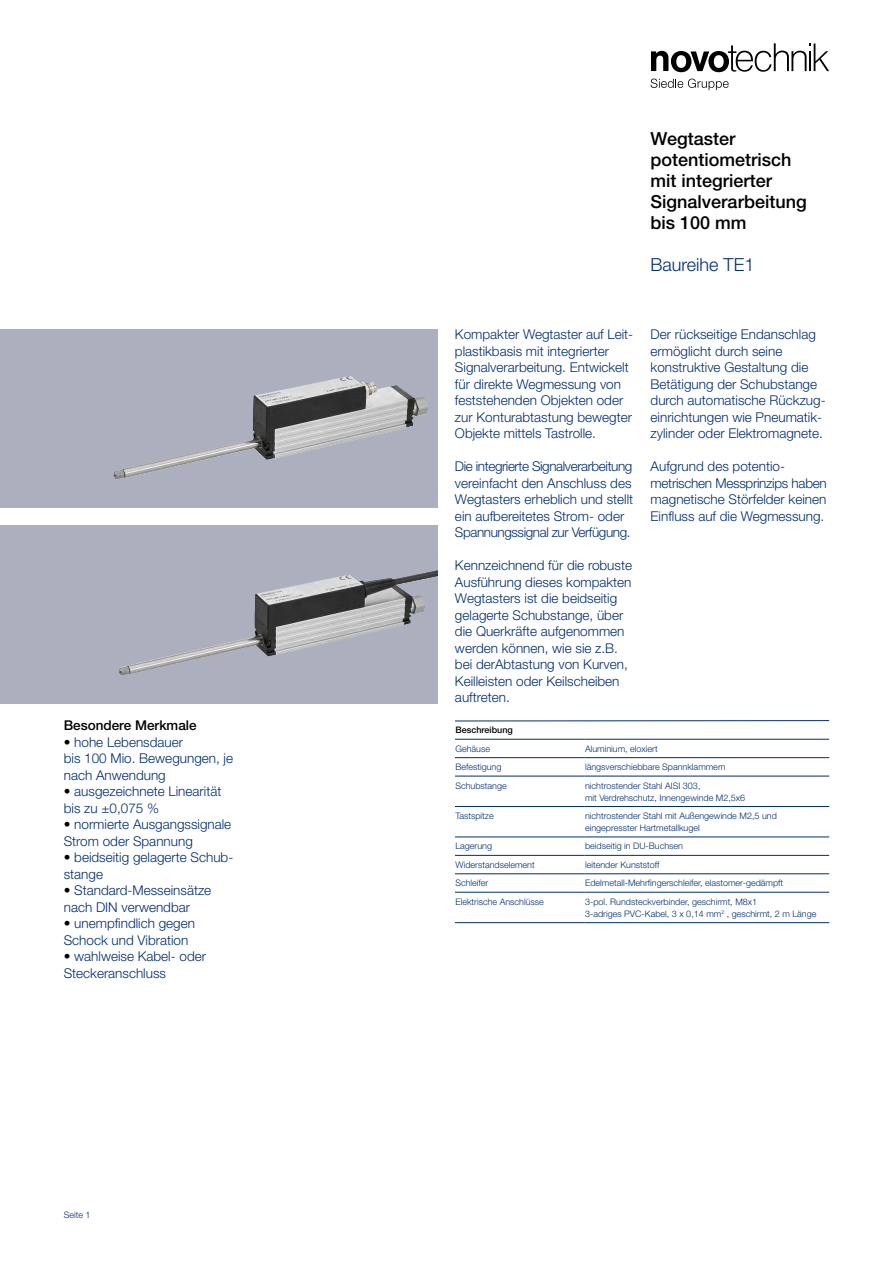
<style>
.page{position:relative;width:893px;height:1263px;background:#fff}
.page>*{position:absolute;margin:0;border:0;box-sizing:border-box;transform-origin:0 0}
.t1{font:500 18px/21px "Helvetica Neue LT Std";color:#000}
.t2{font:300 18px "Helvetica Neue LT Std";color:#002d73}
.t3{font:300 13.5px/16.5px "Helvetica Neue LT Std";color:#002d73}
.t4{font:500 13.5px "Helvetica Neue LT Std";color:#000}
.t5{font:300 9px/12px "Helvetica Neue LT Std";color:#002d73}
.t6{font:500 9px "Helvetica Neue LT Std";color:#000}
.s1{color:#000}
</style>
<div class="page">
<svg style="left:651px;top:43px;width:178px;height:29px"></svg>
<svg style="left:651px;top:79px;width:78px;height:11px"></svg>
<div style="left:0;top:330px;width:438px;height:178px;background:#abafbe"></div>
<img style="left:113px;top:376px;width:315px;height:103px">
<div style="left:0;top:525px;width:438px;height:179px;background:#abafbe"></div>
<img style="left:119px;top:570px;width:319px;height:105px">
<hr style="left:455px;top:739px;width:130px;height:1px;background:#002d73">
<hr style="left:585px;top:739px;width:244px;height:1px;background:#002d73">
<hr style="left:455px;top:757px;width:130px;height:1px;background:#002d73">
<hr style="left:585px;top:757px;width:244px;height:1px;background:#002d73">
<hr style="left:455px;top:776px;width:130px;height:1px;background:#002d73">
<hr style="left:585px;top:776px;width:244px;height:1px;background:#002d73">
<hr style="left:455px;top:806px;width:130px;height:1px;background:#002d73">
<hr style="left:585px;top:806px;width:244px;height:1px;background:#002d73">
<hr style="left:455px;top:837px;width:130px;height:1px;background:#002d73">
<hr style="left:585px;top:837px;width:244px;height:1px;background:#002d73">
<hr style="left:455px;top:855px;width:130px;height:1px;background:#002d73">
<hr style="left:585px;top:855px;width:244px;height:1px;background:#002d73">
<hr style="left:455px;top:873px;width:130px;height:1px;background:#002d73">
<hr style="left:585px;top:873px;width:244px;height:1px;background:#002d73">
<hr style="left:455px;top:892px;width:130px;height:1px;background:#002d73">
<hr style="left:585px;top:892px;width:244px;height:1px;background:#002d73">
<hr style="left:455px;top:922px;width:130px;height:1px;background:#002d73">
<hr style="left:585px;top:922px;width:244px;height:1px;background:#002d73">
<hr style="left:455px;top:720px;width:374px;height:1px;background:#002d73">
<p class="t4" style="left:64px;top:717px;width:134px">Besondere Merkmale</p>
<p class="t3" style="left:64px;top:734px;width:171px"><span class="s1">•</span> hohe Lebensdauer<br>bis 100 Mio. Bewegungen, je nach Anwendung</p>
<p class="t3" style="left:64px;top:783px;width:159px"><span class="s1">•</span> ausgezeichnete Linearität bis zu ±0,075 %</p>
<p class="t3" style="left:64px;top:816px;width:169px"><span class="s1">•</span> normierte Ausgangssignale<br>Strom oder Spannung</p>
<p class="t3" style="left:64px;top:849px;width:171px"><span class="s1">•</span> beidseitig gelagerte Schub&shy;stange</p>
<p class="t3" style="left:64px;top:882px;width:149px"><span class="s1">•</span> Standard-Messeinsätze nach DIN verwendbar</p>
<p class="t3" style="left:64px;top:915px;width:133px"><span class="s1">•</span> unempfindlich gegen<br>Schock und Vibration</p>
<p class="t3" style="left:64px;top:948px;width:144px"><span class="s1">•</span> wahlweise Kabel- oder<br>Steckeranschluss</p>
<p class="t5" style="left:64px;top:1209px;width:28px">Seite 1</p>
<h1 class="t1" style="left:651px;top:128px;width:158px">Wegtaster potentiometrisch mit integrierter<br>Signalverarbeitung bis 100 mm</h1>
<h1 class="t2" style="left:651px;top:253px;width:105px">Baureihe TE1</h1>
<p class="t3" style="left:455px;top:326px;width:180px">Kompakter Wegtaster auf Leit&shy;plastikbasis mit integrierter<br>Signalverarbeitung. Entwickelt für direkte Wegmessung von feststehenden Objekten oder zur Konturabtastung bewegter<br>Objekte mittels Tastrolle.</p>
<p class="t3" style="left:455px;top:458px;width:180px">Die integrierte Signalverarbeitung vereinfacht den Anschluss des Wegtasters erheblich und stellt ein aufbereitetes Strom- oder Spannungssignal zur Verfügung.</p>
<p class="t3" style="left:455px;top:557px;width:179px">Kennzeichnend für die robuste<br>Ausführung dieses kompakten<br>Wegtasters ist die beidseitig gelagerte Schubstange, über die Querkräfte aufgenommen werden können, wie sie z.B. bei derAbtastung von Kurven,<br>Keilleisten oder Keilscheiben auftreten.</p>
<p class="t3" style="left:651px;top:326px;width:177px">Der rückseitige Endanschlag ermöglicht durch seine konstruktive Gestaltung die<br>Betätigung der Schubstange durch automatische Rückzug&shy;einrichtungen wie Pneumatik&shy;zylinder oder Elektromagnete.</p>
<p class="t3" style="left:651px;top:458px;width:178px">Aufgrund des potentio&shy;metrischen Messprinzips haben magnetische Störfelder keinen<br>Einfluss auf die Wegmessung.</p>
<p class="t6" style="left:455px;top:725px;width:59px">Beschreibung</p>
<p class="t5" style="left:455px;top:742px;width:36px">Gehäuse</p>
<p class="t5" style="left:585px;top:742px;width:74px">Aluminium, eloxiert</p>
<p class="t5" style="left:455px;top:761px;width:48px">Befestigung</p>
<p class="t5" style="left:585px;top:761px;width:142px">längsverschiebbare Spannklammern</p>
<p class="t5" style="left:455px;top:779px;width:53px">Schubstange</p>
<p class="t5" style="left:585px;top:779px;width:162px">nichtrostender Stahl AISI 303,<br>mit Verdrehschutz, Innengewinde M2,5x6</p>
<p class="t5" style="left:455px;top:809px;width:40px">Tastspitze</p>
<p class="t5" style="left:585px;top:809px;width:193px">nichtrostender Stahl mit Außengewinde M2,5 und eingepresster Hartmetallkugel</p>
<p class="t5" style="left:455px;top:840px;width:38px">Lagerung</p>
<p class="t5" style="left:585px;top:840px;width:100px">beidseitig in DU-Buchsen</p>
<p class="t5" style="left:455px;top:858px;width:81px">Widerstandselement</p>
<p class="t5" style="left:585px;top:858px;width:76px">leitender Kunststoff</p>
<p class="t5" style="left:455px;top:877px;width:35px">Schleifer</p>
<p class="t5" style="left:585px;top:877px;width:200px">Edelmetall-Mehrfingerschleifer, elastomer-gedämpft</p>
<p class="t5" style="left:455px;top:895px;width:90px">Elektrische Anschlüsse</p>
<p class="t5" style="left:585px;top:895px;width:233px">3-pol. Rundsteckverbinder, geschirmt, M8x1<br>3-adriges PVC-Kabel, 3 x 0,14 mm<sup>2</sup> , geschirmt, 2 m Länge</p>
</div>
